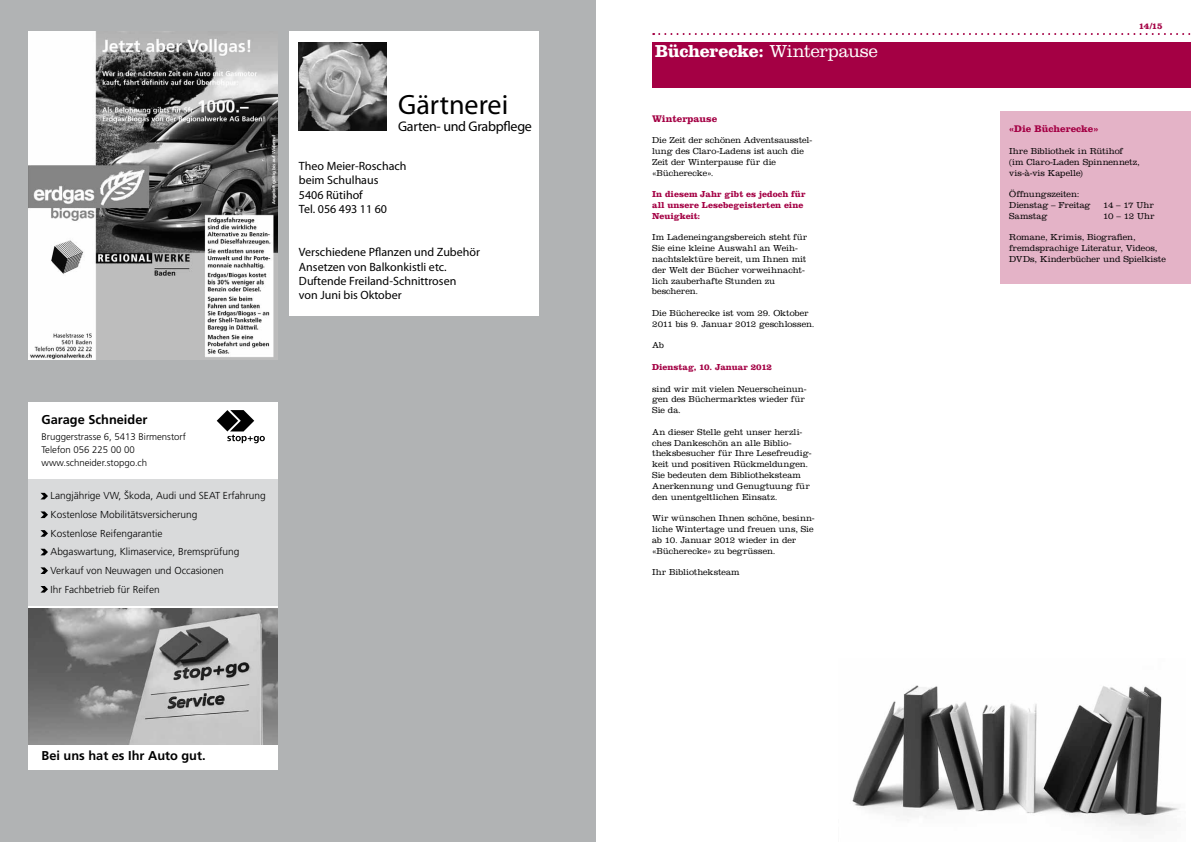
<style>
.page{position:relative;width:1191px;height:842px;background:#fff}
.page>*{position:absolute;margin:0;border:0;box-sizing:border-box;transform-origin:0 0}
.t1{font:28.1px "Myriad Pro";color:#000}
.t2{font:700 18px "Clarendon LT Std";letter-spacing:-.015em;color:#fff}
.t3{font:14px "Myriad Pro";letter-spacing:-.02em;color:#000}
.t4{font:700 12.8px "Frutiger";color:#000}
.t5{font:12px/14.4px "Myriad Pro";color:#000}
.t6{font:300 10.1px/18.6px "Frutiger";color:#000}
.t7{font:700 10px "Clarendon LT Std";color:#a40044}
.t8{font:300 9.6px/12.8px "Frutiger";color:#000}
.t9{font:300 9px/10.8px "Clarendon LT Std";letter-spacing:-.01em;color:#000}
.t10{font:700 9px/10.8px "Clarendon LT Std";color:#a40044}
.s1{font-weight:300}
</style>
<div class="page">
<div style="left:0;top:0;width:595px;height:842px;background:#b1b3b4"></div>
<div style="left:1000px;top:112px;width:191px;height:172px;background:#e4b3c7"></div>
<svg style="left:653px;top:33px;width:538px;height:2px"></svg>
<div style="left:652px;top:43px;width:539px;height:45px;background:#a40044"></div>
<img style="left:852px;top:685px;width:327px;height:142px">
<img style="left:28px;top:31px;width:250px;height:328px">
<div style="left:289px;top:31px;width:250px;height:285px;background:#fff"></div>
<img style="left:299px;top:42px;width:88px;height:88px">
<svg style="left:28px;top:402px;width:250px;height:367px;background:#c7c8c8"></svg>
<h1 class="t1" style="left:398px;top:88px;width:112px">Gärtnerei</h1>
<h3 class="t3" style="left:398px;top:118px;width:135px">Garten- und Grabpflege</h3>
<h3 class="t5" style="left:299px;top:158px;width:109px">Theo Meier-Roschach beim Schulhaus<br>5406 Rütihof<br>Tel. 056 493 11 60</h3>
<h3 class="t5" style="left:299px;top:245px;width:182px">Verschiedene Pflanzen und Zubehör<br>Ansetzen von Balkonkistli etc.<br>Duftende Freiland-Schnittrosen<br>von Juni bis Oktober</h3>
<h3 class="t4" style="left:42px;top:412px;width:107px">Garage Schneider</h3>
<p class="t8" style="left:42px;top:431px;width:146px">Bruggerstrasse 6, 5413 Birmenstorf<br>Telefon 056 225 00 00 www.schneider.stopgo.ch</p>
<p class="t6" style="left:51px;top:487px;width:217px">Langjährige VW, Škoda, Audi und SEAT Erfahrung Kostenlose Mobilitätsversicherung<br>Kostenlose Reifengarantie<br>Abgaswartung, Klimaservice, Bremsprüfung Verkauf von Neuwagen und Occasionen<br>Ihr Fachbetrieb für Reifen</p>
<h3 class="t4" style="left:42px;top:748px;width:166px">Bei uns hat es Ihr Auto gut.</h3>
<h2 class="t2" style="left:655px;top:40px;width:224px">Bücherecke: <span class="s1">Winterpause</span></h2>
<p class="t7" style="left:652px;top:112px;width:67px">Winterpause</p>
<p class="t9" style="left:652px;top:135px;width:161px">Die Zeit der schönen Adventsausstel&shy;lung des Claro-Ladens ist auch die<br>Zeit der Winterpause für die «Bücherecke».</p>
<p class="t10" style="left:652px;top:189px;width:155px">In diesem Jahr gibt es jedoch für all unsere Lesebegeisterten eine<br>Neuigkeit:</p>
<p class="t9" style="left:652px;top:232px;width:157px">Im Ladeneingangsbereich steht für<br>Sie eine kleine Auswahl an Weih&shy;nachtslektüre bereit, um Ihnen mit der Welt der Bücher vorweihnacht&shy;lich zauberhafte Stunden zu bescheren.</p>
<p class="t9" style="left:652px;top:308px;width:164px">Die Bücherecke ist vom 29. Oktober<br>2011 bis 9. Januar 2012 geschlossen.</p>
<p class="t9" style="left:652px;top:340px;width:13px">Ab</p>
<p class="t10" style="left:652px;top:361px;width:121px">Dienstag, 10. Januar 2012</p>
<p class="t9" style="left:652px;top:383px;width:156px">sind wir mit vielen Neuerscheinun&shy;gen des Büchermarktes wieder für<br>Sie da.</p>
<p class="t9" style="left:652px;top:426px;width:161px">An dieser Stelle geht unser herzli&shy;ches Dankeschön an alle Biblio&shy;theksbesucher für Ihre Lesefreudig&shy;keit und positiven Rückmeldungen.<br>Sie bedeuten dem Bibliotheksteam Anerkennung und Genugtuung für den unentgeltlichen Einsatz.</p>
<p class="t9" style="left:652px;top:513px;width:164px">Wir wünschen Ihnen schöne, besinn&shy;liche Wintertage und freuen uns, Sie ab 10. Januar 2012 wieder in der «Bücherecke» zu begrüssen.</p>
<p class="t9" style="left:652px;top:567px;width:89px">Ihr Bibliotheksteam</p>
<p class="t10" style="left:1139px;top:20px;width:25px">14/15</p>
<p class="t7" style="left:1009px;top:123px;width:91px">«Die Bücherecke»</p>
<p class="t9" style="left:1009px;top:146px;width:132px">Ihre Bibliothek in Rütihof<br>(im Claro-Laden Spinnennetz, vis-à-vis Kapelle)</p>
<p class="t9" style="left:1009px;top:189px;width:83px">Öffnungszeiten:<br>Dienstag – Freitag</p>
<p class="t9" style="left:1103px;top:200px;width:52px">14 – 17 Uhr</p>
<p class="t9" style="left:1009px;top:210px;width:40px">Samstag</p>
<p class="t9" style="left:1103px;top:210px;width:53px">10 – 12 Uhr</p>
<p class="t9" style="left:1009px;top:232px;width:158px">Romane, Krimis, Biografien, fremdsprachige Literatur, Videos,<br>DVDs, Kinderbücher und Spielkiste</p>
</div>
